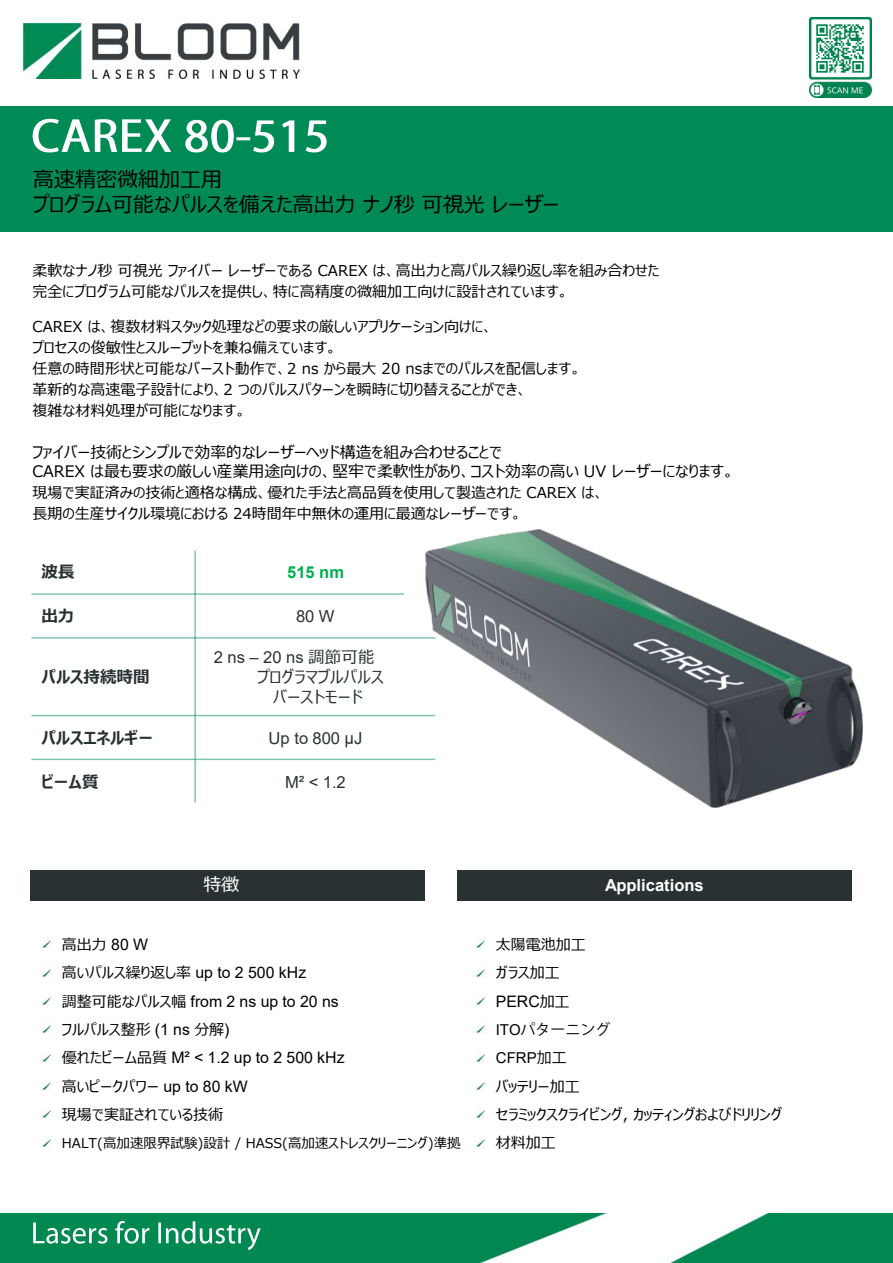
<style>
.page{position:relative;width:893px;height:1263px;background:#fff}
.page>*{position:absolute;margin:0;border:0;box-sizing:border-box;transform-origin:0 0}
.t1{font:21px/25.2px "Meiryo UI";color:#000}
.t2{font:16.65px "Arial";color:#293133}
.t3{font:700 16.65px "Arial";letter-spacing:-.005em;color:#fff}
.t4{font:700 16.5px "Meiryo UI";color:#293133}
.t5{font:16.5px/19.8px "Meiryo UI";letter-spacing:-.005em;color:#293133}
.t6{font:16.5px "Arial";color:#293133}
.t7{font:700 16.5px "Arial";color:#00b050}
.t8{font:15.9px/19px "Meiryo UI";color:#000}
.t9{font:15.9px/28.2px "Arial";color:#000}
.t10{font:15px/21px "Meiryo UI";letter-spacing:.005em;color:#000}
.t11{font:15px "Koz Go Pr 6 N";letter-spacing:-.005em;color:#000}
.t12{font:15px "Arial";color:#000}
.t13{font:13.5px "Meiryo UI";color:#000}
.s1{font-family:"Meiryo UI";font-size:16.5px}
.s2{font-family:"Arial";font-size:15.9px}
.s3{font-family:"Meiryo UI";font-size:15px}
.s4{font-family:"Arial"}
.s5{font-family:"Koz Go Pr 6 N"}
</style>
<div class="page">
<div style="left:0;top:106px;width:893px;height:125px;background:#008a56"></div>
<div style="left:31px;top:870px;width:394px;height:30px;background:#293133"></div>
<img style="left:23px;top:23px;width:277px;height:55px">
<img style="left:32px;top:118px;width:202px;height:35px">
<img style="left:236px;top:137px;width:15px;height:4px">
<img style="left:253px;top:120px;width:74px;height:33px">
<svg style="left:42px;top:939px;width:9px;height:11px"></svg>
<svg style="left:42px;top:967px;width:9px;height:11px"></svg>
<svg style="left:42px;top:995px;width:9px;height:11px"></svg>
<svg style="left:42px;top:1024px;width:9px;height:11px"></svg>
<svg style="left:42px;top:1052px;width:9px;height:11px"></svg>
<svg style="left:42px;top:1080px;width:9px;height:11px"></svg>
<svg style="left:42px;top:1109px;width:9px;height:11px"></svg>
<svg style="left:42px;top:1137px;width:9px;height:11px"></svg>
<svg style="left:476px;top:939px;width:9px;height:11px"></svg>
<svg style="left:476px;top:967px;width:9px;height:11px"></svg>
<svg style="left:476px;top:995px;width:9px;height:11px"></svg>
<svg style="left:476px;top:1024px;width:9px;height:11px"></svg>
<svg style="left:476px;top:1052px;width:9px;height:11px"></svg>
<svg style="left:476px;top:1080px;width:9px;height:11px"></svg>
<svg style="left:476px;top:1109px;width:9px;height:11px"></svg>
<svg style="left:476px;top:1137px;width:9px;height:11px"></svg>
<hr style="left:194px;top:549px;width:2px;height:255px;background:#008a56">
<hr style="left:30px;top:593px;width:407px;height:2px;background:#008a56">
<hr style="left:30px;top:637px;width:407px;height:2px;background:#008a56">
<hr style="left:30px;top:715px;width:407px;height:1px;background:#008a56">
<hr style="left:30px;top:759px;width:407px;height:1px;background:#008a56">
<hr style="left:30px;top:549px;width:1px;height:255px;background:#fff">
<hr style="left:30px;top:549px;width:407px;height:2px;background:#fff">
<hr style="left:30px;top:802px;width:407px;height:2px;background:#fff">
<img style="left:0;top:1213px;width:893px;height:50px">
<img style="left:31px;top:1214px;width:241px;height:37px">
<div style="left:404px;top:578px;width:42px;height:28px;background:#fff"></div>
<img style="left:809px;top:17px;width:62px;height:81px">
<img style="left:813px;top:22px;width:54px;height:53px">
<img style="left:425px;top:529px;width:437px;height:279px">
<div style="left:457px;top:870px;width:395px;height:30px;background:#293133"></div>
<h1 class="t1" style="left:33px;top:168px;width:528px">高速精密微細加工用<br>プログラム可能なパルスを備えた高出力 ナノ秒 可視光 レーザー</h1>
<p class="t10" style="left:33px;top:261px;width:629px">柔軟なナノ秒 可視光 ファイバー レーザーである CAREX は、高出力と高パルス繰り返し率を組み合わせた完全にプログラム可能なパルスを提供し、特に高精度の微細加工向けに設計されています。</p>
<p class="t10" style="left:33px;top:316px;width:550px">CAREX は、複数材料スタック処理などの要求の厳しいアプリケーション向けに、<br>プロセスの俊敏性とスループットを兼ね備えています。<br>任意の時間形状と可能なバースト動作で、2 ns から最大 20 nsまでのパルスを配信します。革新的な高速電子設計により、2 つのパルスパターンを瞬時に切り替えることができ、<br>複雑な材料処理が可能になります。</p>
<p class="t8" style="left:33px;top:443px;width:703px">ファイバー技術とシンプルで効率的なレーザーヘッド構造を組み合わせることで<br>CAREX は最も要求の厳しい産業用途向けの、堅牢で柔軟性があり、コスト効率の高い UV レーザーになります。</p>
<p class="t10" style="left:33px;top:482px;width:573px">現場で実証済みの技術と適格な構成、優れた手法と高品質を使用して製造された CAREX は、長期の生産サイクル環境における 24時間年中無休の運用に最適なレーザーです。</p>
<p class="t4" style="left:42px;top:561px;width:34px">波長</p>
<p class="t7" style="left:287px;top:561px;width:58px">515 nm</p>
<p class="t4" style="left:42px;top:604px;width:34px">出力</p>
<p class="t6" style="left:296px;top:605px;width:40px">80 W</p>
<p class="t4" style="left:42px;top:665px;width:110px">パルス持続時間</p>
<p class="t2" style="left:214px;top:646px;width:162px">2 ns – 20 ns <span class="s1">調節可能</span></p>
<p class="t5" style="left:273px;top:668px;width:112px;text-indent:-38px">　　プログラマブルパルスバーストモード</p>
<p class="t4" style="left:42px;top:726px;width:113px">パルスエネルギー</p>
<p class="t6" style="left:269px;top:726px;width:95px">Up to 800 µJ</p>
<p class="t4" style="left:42px;top:770px;width:59px">ビーム質</p>
<p class="t6" style="left:285px;top:770px;width:62px">M² &lt; 1.2</p>
<p class="t10" style="left:62px;top:935px;width:88px">高出力 <span class="s2">80 W</span></p>
<p class="t9" style="left:62px;top:958px;width:278px"><span class="s3">高いパルス繰り返し率</span> up to 2 500 kHz<br><span class="s3">調整可能なパルス幅</span> from 2 ns up to 20 ns</p>
<p class="t10" style="left:62px;top:1020px;width:169px">フルパルス整形 <span class="s2">(1 ns</span> 分解<span class="s2">)</span></p>
<p class="t9" style="left:62px;top:1043px;width:284px"><span class="s3">優れたビーム品質</span> M² &lt; 1.2 up to 2 500 kHz</p>
<p class="t10" style="left:62px;top:1073px;width:187px;line-height:28.2px">高いピークパワー <span class="s2">up to 80 kW</span>現場で実証されている技術</p>
<p class="t13" style="left:62px;top:1134px;width:400px">HALT(高加速限界試験)設計 / HASS(高加速ストレスクリーニング)準拠</p>
<p class="t3" style="left:605px;top:874px;width:100px">Applications</p>
<p class="t10" style="left:496px;top:931px;width:92px;line-height:28.5px">太陽電池加工ガラス加工</p>
<p class="t9" style="left:496px;top:987px;width:75px">PERC<span class="s3">加工</span></p>
<p class="t11" style="left:496px;top:1021px;width:116px"><span class="s4">ITO</span>パターニング</p>
<p class="t12" style="left:496px;top:1048px;width:73px">CFRP<span class="s5">加工</span></p>
<p class="t10" style="left:496px;top:1073px;width:288px;line-height:28.3px">バッテリー加工<br>セラミックスクライビング, カッティングおよびドリリング材料加工</p>
</div>
